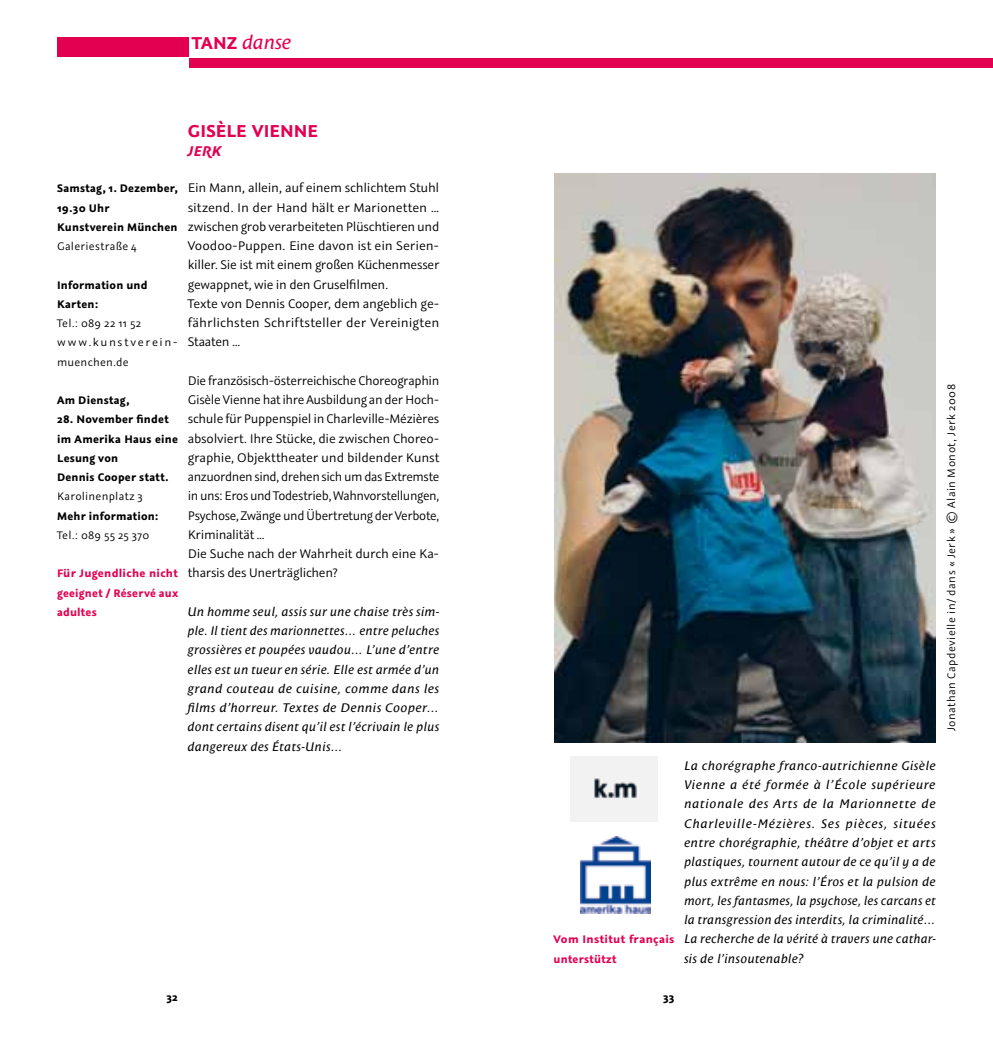
<style>
.page{position:relative;width:993px;height:1042px;background:#fff}
.page>*{position:absolute;margin:0;border:0;box-sizing:border-box;transform-origin:0 0}
.t1{font:700 19.25px "Graublau Sans";letter-spacing:.005em;color:#e30051}
.t2{font:italic 19.25px "Costa Ptf";color:#e30051}
.t3{font:italic 700 15.75px "Graublau Sans";color:#e30051}
.t4{font:14px/19.2px "Graublau Sans";letter-spacing:-.015em;color:#000}
.t5{font:italic 12.25px/19.2px "Costa Ptf";letter-spacing:.03em;color:#000;text-align:justify}
.t6{font:700 12.25px/19.2px "Graublau Sans";letter-spacing:.02em;color:#000}
.t7{font:12.25px/19.2px "Graublau Sans";letter-spacing:.03em;color:#000}
.t8{font:700 12.25px/19.2px "Graublau Sans";letter-spacing:.02em;color:#e30051;text-align:justify}
.s1{font-family:"Graublau Sans";font-weight:700;font-style:normal}
</style>
<div class="page">
<div style="left:188px;top:58px;width:308px;height:10px;background:#e30051"></div>
<div style="left:57px;top:37px;width:131px;height:20px;background:#e30051"></div>
<div style="left:496px;top:58px;width:496px;height:10px;background:#e30051"></div>
<img style="left:554px;top:173px;width:381px;height:569px">
<img style="left:570px;top:757px;width:87px;height:64px">
<img style="left:580px;top:836px;width:70px;height:78px">
<h1 class="t2" style="left:192px;top:32px;width:101px"><span class="s1">TANZ</span> danse</h1>
<h1 class="t1" style="left:188px;top:119px;width:132px">GISÈLE VIENNE</h1>
<p class="t3" style="left:188px;top:140px;width:35px">JERK</p>
<p class="t4" style="left:188px;top:178px;width:253px">Ein Mann, allein, auf einem schlichtem Stuhl sitzend. In der Hand hält er Marionetten … zwischen grob verarbeiteten Plüschtieren und Voodoo-Puppen. Eine davon ist ein Serien&shy;killer. Sie ist mit einem großen Küchenmesser gewappnet, wie in den Gruselfilmen.<br>Texte von Dennis Cooper, dem angeblich ge&shy;fährlichsten Schriftsteller der Vereinigten Staaten …</p>
<p class="t4" style="left:188px;top:371px;width:253px">Die französisch-österreichische Choreographin Gisèle Vienne hat ihre Ausbildung an der Hoch&shy;schule für Puppenspiel in Charleville-Mézières absolviert. Ihre Stücke, die zwischen Choreo&shy;graphie, Objekttheater und bildender Kunst anzuordnen sind, drehen sich um das Extremste in uns: Eros und Todestrieb, Wahnvorstellungen, Psychose, Zwänge und Übertretung der Verbote, Kriminalität …<br>Die Suche nach der Wahrheit durch eine Ka&shy;tharsis des Unerträglichen?</p>
<p class="t5" style="left:188px;top:602px;width:253px">Un homme seul, assis sur une chaise très sim&shy;ple. Il tient des marionnettes… entre peluches grossières et poupées vaudou… L’une d’entre elles est un tueur en série. Elle est armée d’un grand couteau de cuisine, comme dans les films d’horreur. Textes de Dennis Cooper… dont certains disent qu’il est l’écrivain le plus dangereux des États-Unis…</p>
<p class="t6" style="left:57px;top:179px;width:122px">Samstag, 1. Dezember,<br>19.30 Uhr<br>Kunstverein München</p>
<p class="t7" style="left:57px;top:237px;width:81px">Galeriestraße 4</p>
<p class="t6" style="left:57px;top:275px;width:92px">Information und<br>Karten:</p>
<p class="t7" style="left:57px;top:314px;width:122px">Tel.: 089 22 11 52 www.kunstverein&shy;muenchen.de</p>
<p class="t6" style="left:57px;top:391px;width:74px">Am Dienstag,</p>
<p class="t6" style="left:57px;top:410px;width:122px">28. November findet im Amerika Haus eine<br>Lesung von<br>Dennis Cooper statt.</p>
<p class="t7" style="left:57px;top:487px;width:87px">Karolinenplatz 3</p>
<p class="t6" style="left:57px;top:506px;width:103px">Mehr information:</p>
<p class="t7" style="left:57px;top:525px;width:94px">Tel.: 089 55 25 370</p>
<p class="t8" style="left:57px;top:564px;width:123px">Für Jugendliche nicht geeignet / Réservé aux adultes</p>
<p class="t6" style="left:166px;top:987px;width:13px">32</p>
<p class="t7" style="left:941px;top:731px;width:349px;rotate:-90deg">Jonathan Capdevielle in/ dans « Jerk » © Alain Monot, Jerk 2008</p>
<p class="t8" style="left:553px;top:930px;width:122px">Vom Institut français unterstützt</p>
<p class="t5" style="left:684px;top:756px;width:253px">La chorégraphe franco-autrichienne Gisèle Vienne a été formée à l’École supérieure nationale des Arts de la Marionnette de Charleville-Mézières. Ses pièces, situées entre chorégraphie, théâtre d’objet et arts plastiques, tournent autour de ce qu’il y a de plus extrême en nous: l’Éros et la pulsion de mort, les fantasmes, la psychose, les carcans et la transgression des interdits, la criminalité… La recherche de la vérité à travers une cathar&shy;sis de l’insoutenable?</p>
<p class="t6" style="left:662px;top:987px;width:13px">3 23</p>
</div>
